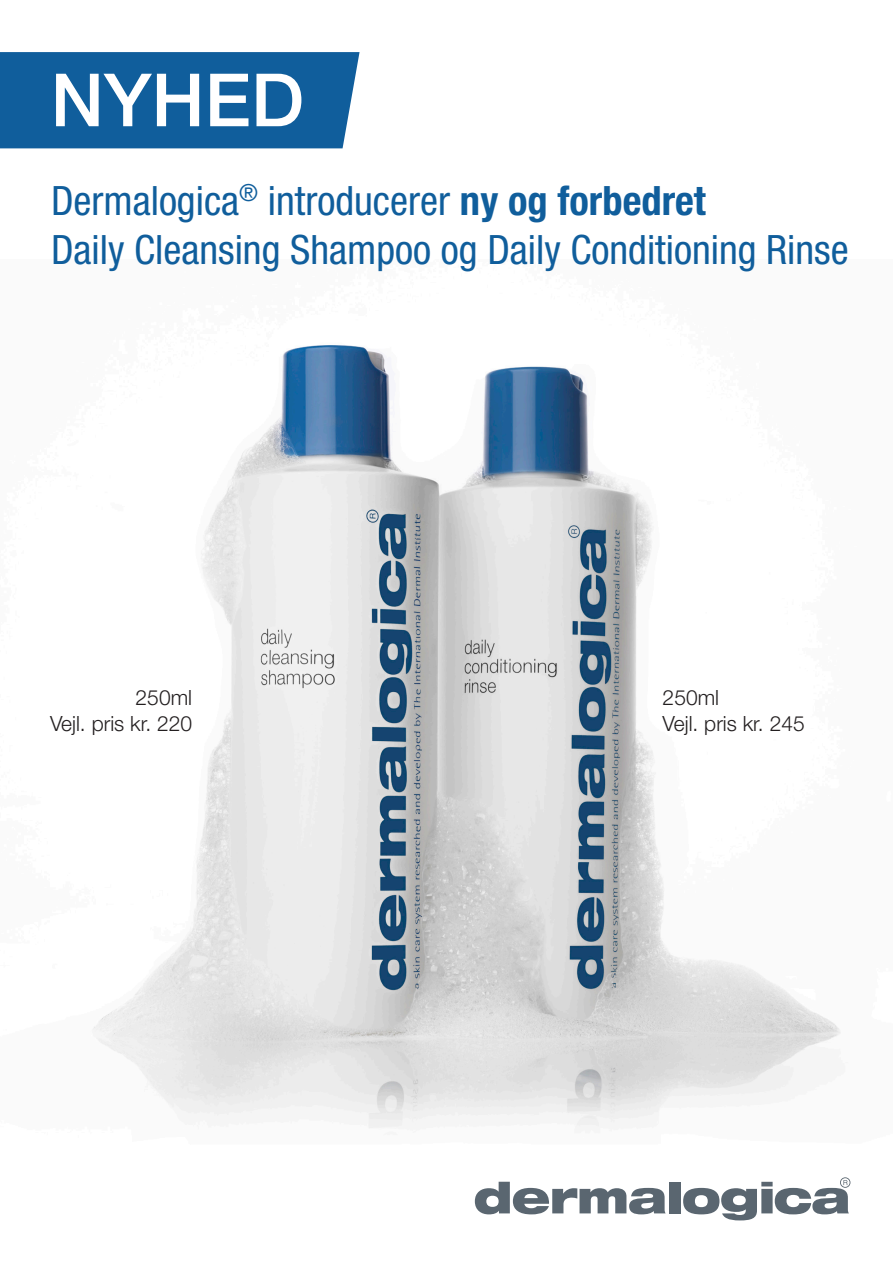
<style>
.page{position:relative;width:893px;height:1263px;background:#fff}
.page>*{position:absolute;margin:0;border:0;box-sizing:border-box;transform-origin:0 0}
.t1{font:500 73.5px "Helvetica Neue LT Std";color:#fff}
.t2{font:condensed 40.5px "Helvetica Neue LT Std";color:#105e9c}
.t3{font:300 21px "Helvetica Neue";color:#231f20}
.s1{font-weight:700}
</style>
<div class="page">
<img style="left:92px;top:345px;width:759px;height:847px">
<svg style="left:475px;top:1182px;width:191px;height:32px"></svg>
<div style="left:669px;top:1182px;width:11px;height:31px;background:#5a6670"></div>
<svg style="left:683px;top:1177px;width:167px;height:43px"></svg>
<div style="left:0;top:52px;width:360px;height:96px;background:#105e9c"></div>
<p class="t1" style="left:51px;top:56px;width:255px">NYHED</p>
<p class="t2" style="left:51px;top:177px;width:656px">Dermalogica<sup>®</sup> introducerer <span class="s1">ny og forbedret</span></p>
<p class="t2" style="left:51px;top:226px;width:799px">Daily Cleansing Shampoo og Daily Conditioning Rinse</p>
<p class="t3" style="left:136px;top:685px;width:58px">250ml</p>
<p class="t3" style="left:50px;top:710px;width:144px">Vejl. pris kr. 220</p>
<p class="t3" style="left:663px;top:685px;width:58px">250ml</p>
<p class="t3" style="left:663px;top:710px;width:144px">Vejl. pris kr. 245</p>
</div>
